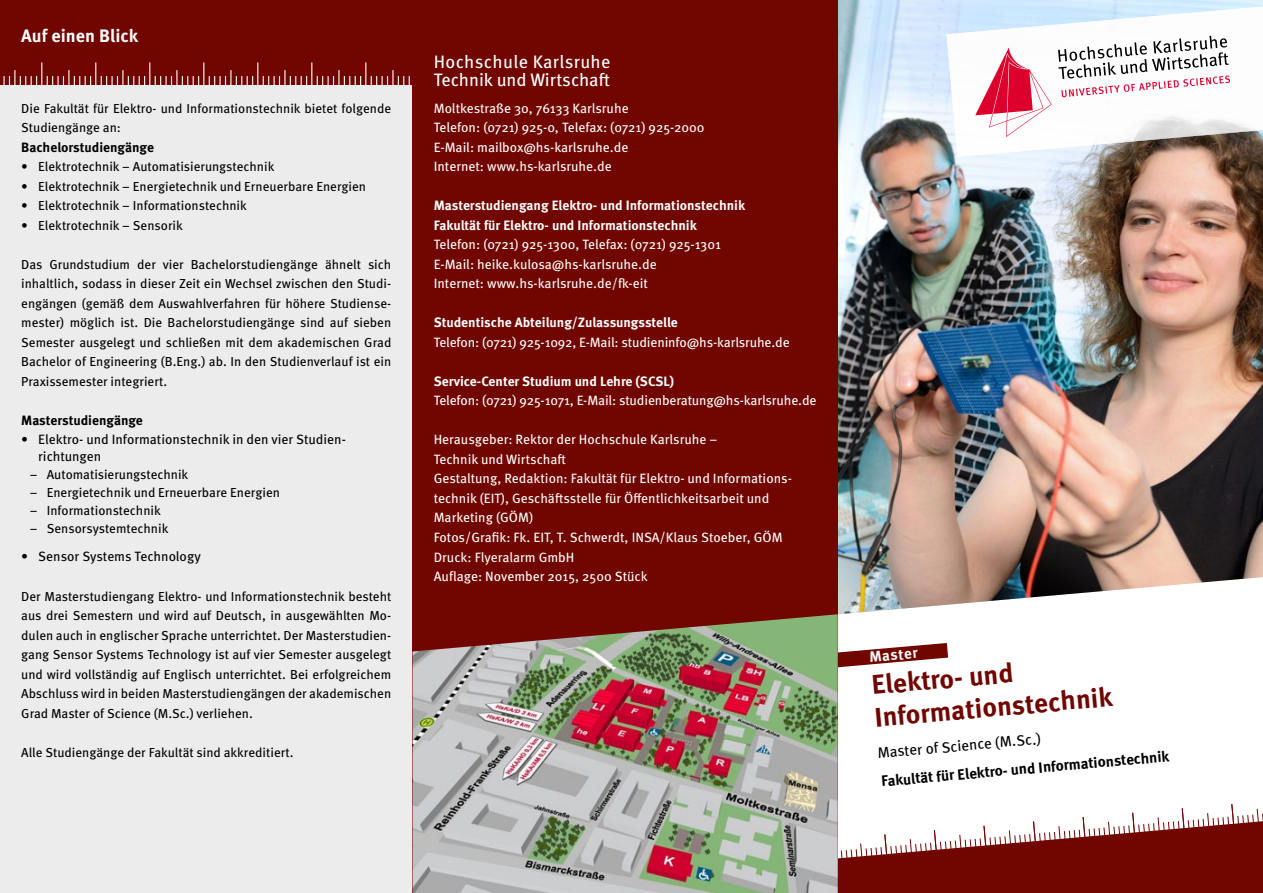
<style>
.page{position:relative;width:1263px;height:893px;background:#fff}
.page>*{position:absolute;margin:0;border:0;box-sizing:border-box;transform-origin:0 0}
.t1{font:700 27px/32.4px "Meta OT";color:#710500}
.t2{font:18px/18px "Meta OT";letter-spacing:.015em;color:#fff}
.t3{font:700 18px "Meta OT";color:#fff}
.t4{font:700 15px "Meta OT";color:#000}
.t5{font:15px "Meta OT";color:#000}
.t6{font:700 15px "Meta OT";color:#fff}
.t7{font:13.5px/19.5px "Meta OT";letter-spacing:-.005em;color:#fff}
.t8{font:700 13.5px/19.5px "Meta OT";color:#fff}
.t9{font:13.5px/16.5px "Meta OT";color:#000}
.t10{font:700 13.5px "Meta OT";color:#000}
.t11{font:13.05px/19.5px "Meta OT";color:#000;text-align:justify}
</style>
<div class="page">
<img style="left:838px;top:0;width:425px;height:614px">
<svg style="left:946px;top:5px;width:317px;height:152px"></svg>
<div style="left:0;top:0;width:412px;height:93px;background:#710500"></div>
<div style="left:0;top:86px;width:412px;height:807px;background:#ececec"></div>
<div style="left:412px;top:0;width:426px;height:893px;background:#710500"></div>
<svg style="left:1058px;top:36px;width:172px;height:61px"></svg>
<svg style="left:975px;top:47px;width:77px;height:90px"></svg>
<svg style="left:838px;top:804px;width:425px;height:89px"></svg>
<svg style="left:4px;top:62px;width:406px;height:24px"></svg>
<svg style="left:838px;top:643px;width:110px;height:24px"></svg>
<img style="left:412px;top:614px;width:426px;height:279px">
<h2 class="t3" style="left:21px;top:25px;width:118px">Auf einen Blick</h2>
<p class="t11" style="left:21px;top:99px;width:371px">Die Fakultät für Elektro- und Informationstechnik bietet folgende<br>Studiengänge an:</p>
<p class="t10" style="left:21px;top:139px;width:134px">Bachelorstudiengänge</p>
<p class="t11" style="left:21px;top:157px;width:255px">• Elektrotechnik – Automatisierungstechnik</p>
<p class="t11" style="left:21px;top:177px;width:346px">• Elektrotechnik – Energietechnik und Erneuerbare Energien</p>
<p class="t11" style="left:21px;top:196px;width:227px">• Elektrotechnik – Informationstechnik</p>
<p class="t11" style="left:21px;top:216px;width:163px">• Elektrotechnik – Sensorik</p>
<p class="t11" style="left:21px;top:255px;width:372px">Das Grundstudium der vier Bachelorstudiengänge ähnelt sich inhaltlich, sodass in dieser Zeit ein Wechsel zwischen den Studi&shy;engängen (gemäß dem Auswahlverfahren für höhere Studiense&shy;mester) möglich ist. Die Bachelorstudiengänge sind auf sieben Semester ausgelegt und schließen mit dem akademischen Grad Bachelor of Engineering (B.Eng.) ab. In den Studienverlauf ist ein Praxissemester integriert.</p>
<p class="t10" style="left:21px;top:412px;width:123px">Masterstudiengänge</p>
<p class="t9" style="left:38px;top:432px;width:308px;text-indent:-17px">• Elektro- und Informationstechnik in den vier Studien&shy;richtungen</p>
<p class="t11" style="left:30px;top:465px;width:160px">– Automatisierungstechnik</p>
<p class="t11" style="left:30px;top:483px;width:252px">– Energietechnik und Erneuerbare Energien</p>
<p class="t11" style="left:30px;top:501px;width:133px">– Informationstechnik</p>
<p class="t11" style="left:30px;top:519px;width:140px">– Sensorsystemtechnik</p>
<p class="t9" style="left:21px;top:549px;width:181px">• Sensor Systems Technology</p>
<p class="t11" style="left:21px;top:586px;width:372px">Der Masterstudiengang Elektro- und Informationstechnik besteht aus drei Semestern und wird auf Deutsch, in ausgewählten Mo&shy;dulen auch in englischer Sprache unterrichtet. Der Masterstudien&shy;gang Sensor Systems Technology ist auf vier Semester ausgelegt und wird vollständig auf Englisch unterrichtet. Bei erfolgreichem Abschluss wird in beiden Masterstudiengängen der akademischen Grad Master of Science (M.Sc.) verliehen.</p>
<p class="t11" style="left:21px;top:743px;width:274px">Alle Studiengänge der Fakultät sind akkreditiert.</p>
<h2 class="t2" style="left:434px;top:53px;width:178px">Hochschule Karlsruhe<br>Technik und Wirtschaft</h2>
<p class="t7" style="left:434px;top:98px;width:272px">Moltkestraße 30, 76133 Karlsruhe<br>Telefon: (0721) 925-0, Telefax: (0721) 925-2000<br>E-Mail: mailbox@hs-karlsruhe.de<br>Internet: www.hs-karlsruhe.de</p>
<p class="t8" style="left:434px;top:196px;width:313px">Masterstudiengang Elektro- und Informationstechnik<br>Fakultät für Elektro- und Informationstechnik</p>
<p class="t7" style="left:434px;top:235px;width:289px">Telefon: (0721) 925-1300, Telefax: (0721) 925-1301<br>E-Mail: heike.kulosa@hs-karlsruhe.de<br>Internet: www.hs-karlsruhe.de/fk-eit</p>
<p class="t8" style="left:434px;top:313px;width:246px">Studentische Abteilung/Zulassungsstelle</p>
<p class="t7" style="left:434px;top:333px;width:358px">Telefon: (0721) 925-1092, E-Mail: studieninfo@hs-karlsruhe.de</p>
<p class="t8" style="left:434px;top:372px;width:242px">Service-Center Studium und Lehre (SCSL)</p>
<p class="t7" style="left:434px;top:391px;width:384px">Telefon: (0721) 925-1071, E-Mail: studienberatung@hs-karlsruhe.de</p>
<p class="t7" style="left:434px;top:430px;width:360px">Herausgeber: Rektor der Hochschule Karlsruhe –<br>Technik und Wirtschaft<br>Gestaltung, Redaktion: Fakultät für Elektro- und Informations&shy;technik (EIT), Geschäftsstelle für Öffentlichkeitsarbeit und Marketing (GÖM)<br>Fotos/Grafik: Fk. EIT, T. Schwerdt, INSA/Klaus Stoeber, GÖM Druck: Flyeralarm GmbH<br>Auflage: November 2015, 2500 Stück</p>
<p class="t6" style="left:868px;top:648px;width:50px;rotate:-5deg">Master</p>
<h1 class="t1" style="left:870px;top:670px;width:240px;rotate:-5deg">Elektro- und<br>Informationstechnik</h1>
<p class="t5" style="left:877px;top:744px;width:165px;rotate:-5deg">Master of Science (M.Sc.)</p>
<p class="t4" style="left:881px;top:772px;width:291px;rotate:-5deg">Fakultät für Elektro- und Informationstechnik</p>
</div>
